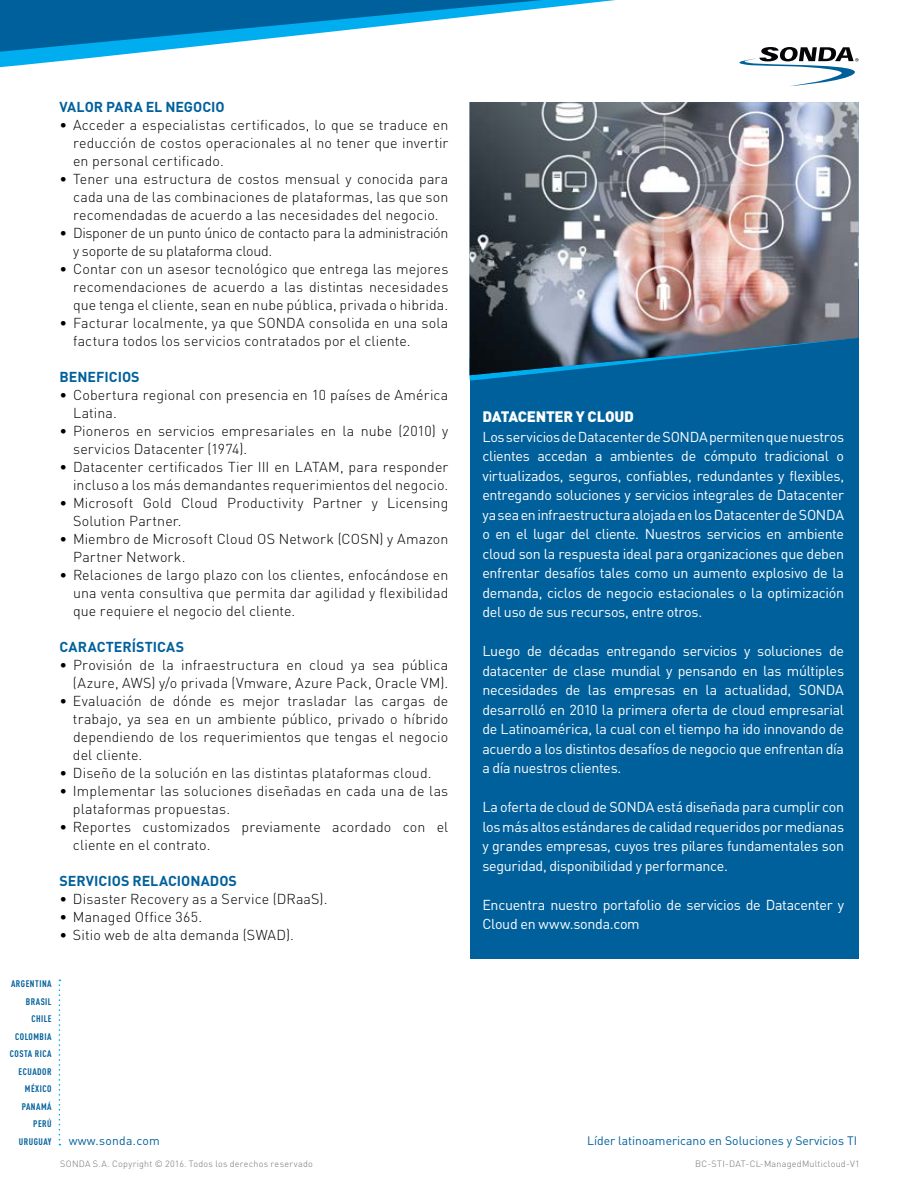
<style>
.page{position:relative;width:918px;height:1188px;background:#fff}
.page>*{position:absolute;margin:0;border:0;box-sizing:border-box;transform-origin:0 0}
.t1{font:900 15px "DIN Pro";letter-spacing:-.015em;color:#fff}
.t2{font:300 14.25px/18px "DIN Pro";letter-spacing:.01em;color:#000}
.t3{font:14.25px/19.5px "DIN Pro";letter-spacing:-.02em;color:#fff;text-align:justify}
.t4{font:300 14.25px/18px "DIN Pro";letter-spacing:-.02em;color:#000}
.t5{font:700 14.25px "DIN Pro";color:#00609c}
.t6{font:12.15px "DIN Pro";color:#00609c}
.t7{font:12.15px "DIN Pro";letter-spacing:.025em;color:#00609c}
.t8{font:700 condensed 9.45px/17.5px "DIN Pro";letter-spacing:.05em;color:#00609c;text-align:right}
.t9{font:300 9px "DIN Pro";letter-spacing:.03em;color:#717271}
</style>
<div class="page">
<div style="left:470px;top:279px;width:388px;height:679px;background:#00609c"></div>
<svg style="left:470px;top:375px;width:52px;height:6px"></svg>
<img style="left:470px;top:102px;width:388px;height:273px">
<svg style="left:59px;top:980px;width:1px;height:165px"></svg>
<svg style="left:0;top:0;width:615px;height:68px"></svg>
<svg style="left:0;top:0;width:543px;height:52px"></svg>
<svg style="left:739px;top:47px;width:120px;height:39px"></svg>
<p class="t5" style="left:60px;top:97px;width:167px">VALOR PARA EL NEGOCIO</p>
<p class="t2" style="left:73px;top:115px;width:377px;text-align:justify;text-indent:-14px">• Acceder a especialistas certificados, lo que se traduce en reducción de costos operacionales al no tener que invertir en personal certificado.</p>
<p class="t2" style="left:73px;top:169px;width:377px;text-align:justify;text-indent:-13px">• Tener una estructura de costos mensual y conocida para cada una de las combinaciones de plataformas, las que son recomendadas de acuerdo a las necesidades del negocio.</p>
<p class="t4" style="left:73px;top:223px;width:377px;text-indent:-14px">• Disponer de un punto único de contacto para la administración y soporte de su plataforma cloud.</p>
<p class="t2" style="left:73px;top:259px;width:377px;text-align:justify;text-indent:-14px">• Contar con un asesor tecnológico que entrega las mejores recomendaciones de acuerdo a las distintas necesidades que tenga el cliente, sean en nube pública, privada o hibrida.</p>
<p class="t2" style="left:73px;top:313px;width:377px;text-indent:-14px">• Facturar localmente, ya que SONDA consolida en una sola factura todos los servicios contratados por el cliente.</p>
<p class="t5" style="left:60px;top:367px;width:82px">BENEFICIOS</p>
<p class="t2" style="left:73px;top:385px;width:377px;text-indent:-14px">• Cobertura regional con presencia en 10 países de América<br>Latina.</p>
<p class="t2" style="left:73px;top:421px;width:377px;text-indent:-14px">• Pioneros en servicios empresariales en la nube (2010) y servicios Datacenter (1974).</p>
<p class="t2" style="left:60px;top:457px;width:390px;text-align:right">• Datacenter certificados Tier III en LATAM, para responder incluso a los más demandantes requerimientos del negocio.</p>
<p class="t2" style="left:73px;top:493px;width:377px;text-indent:-13px">• Microsoft Gold Cloud Productivity Partner y Licensing<br>Solution Partner.</p>
<p class="t2" style="left:73px;top:529px;width:377px;text-indent:-14px">• Miembro de Microsoft Cloud OS Network (COSN) y Amazon<br>Partner Network.</p>
<p class="t2" style="left:73px;top:565px;width:377px;text-align:justify;text-indent:-14px">• Relaciones de largo plazo con los clientes, enfocándose en una venta consultiva que permita dar agilidad y flexibilidad que requiere el negocio del cliente.</p>
<p class="t5" style="left:60px;top:637px;width:126px">CARACTERÍSTICAS</p>
<p class="t2" style="left:60px;top:655px;width:390px;text-align:right">• Provisión de la infraestructura en cloud ya sea pública (Azure, AWS) y/o privada (Vmware, Azure Pack, Oracle VM).</p>
<p class="t2" style="left:73px;top:691px;width:377px;text-align:justify;text-indent:-13px">• Evaluación de dónde es mejor trasladar las cargas de trabajo, ya sea en un ambiente público, privado o híbrido dependiendo de los requerimientos que tengas el negocio del cliente.</p>
<p class="t2" style="left:59px;top:763px;width:374px">• Diseño de la solución en las distintas plataformas cloud.</p>
<p class="t2" style="left:73px;top:781px;width:377px;text-indent:-14px">• Implementar las soluciones diseñadas en cada una de las plataformas propuestas.</p>
<p class="t2" style="left:73px;top:817px;width:377px;text-indent:-14px">• Reportes customizados previamente acordado con el cliente en el contrato.</p>
<p class="t5" style="left:60px;top:871px;width:179px">SERVICIOS RELACIONADOS</p>
<p class="t2" style="left:59px;top:889px;width:269px">• Disaster Recovery as a Service (DRaaS).</p>
<p class="t2" style="left:59px;top:907px;width:144px">• Managed Office 365.</p>
<p class="t2" style="left:59px;top:925px;width:236px">• Sitio web de alta demanda (SWAD).</p>
<p class="t1" style="left:482px;top:407px;width:153px">DATACENTER Y CLOUD</p>
<p class="t3" style="left:482px;top:426px;width:363px">Los servicios de Datacenter de SONDA permiten que nuestros clientes accedan a ambientes de cómputo tradicional o virtualizados, seguros, confiables, redundantes y flexibles, entregando soluciones y servicios integrales de Datacenter ya sea en infraestructura alojada en los Datacenter de SONDA o en el lugar del cliente. Nuestros servicios en ambiente cloud son la respuesta ideal para organizaciones que deben enfrentar desafíos tales como un aumento explosivo de la demanda, ciclos de negocio estacionales o la optimización del uso de sus recursos, entre otros.</p>
<p class="t3" style="left:482px;top:640px;width:363px">Luego de décadas entregando servicios y soluciones de datacenter de clase mundial y pensando en las múltiples necesidades de las empresas en la actualidad, SONDA desarrolló en 2010 la primera oferta de cloud empresarial de Latinoamérica, la cual con el tiempo ha ido innovando de acuerdo a los distintos desafíos de negocio que enfrentan día a día nuestros clientes.</p>
<p class="t3" style="left:482px;top:796px;width:363px">La oferta de cloud de SONDA está diseñada para cumplir con los más altos estándares de calidad requeridos por medianas y grandes empresas, cuyos tres pilares fundamentales son seguridad, disponibilidad y performance.</p>
<p class="t3" style="left:482px;top:894px;width:363px">Encuentra nuestro portafolio de servicios de Datacenter y<br>Cloud en www.sonda.com</p>
<p class="t8" style="left:10px;top:974px;width:43px">ARGENTINA<br>BRASIL<br>CHILE<br>COLOMBIA<br>COSTA RICA<br>ECUADOR<br>MÉXICO<br>PANAMÁ<br>PERÚ<br>URUGUAY</p>
<p class="t6" style="left:587px;top:1131px;width:272px">Líder latinoamericano en Soluciones y Servicios TI</p>
<p class="t7" style="left:69px;top:1132px;width:93px">www.sonda.com</p>
<p class="t9" style="left:60px;top:1158px;width:254px">SONDA S.A. Copyright © 2016. Todos los derechos reservado</p>
<p class="t9" style="left:695px;top:1158px;width:166px">BC-STI-DAT-CL-ManagedMulticloud-V1</p>
</div>
